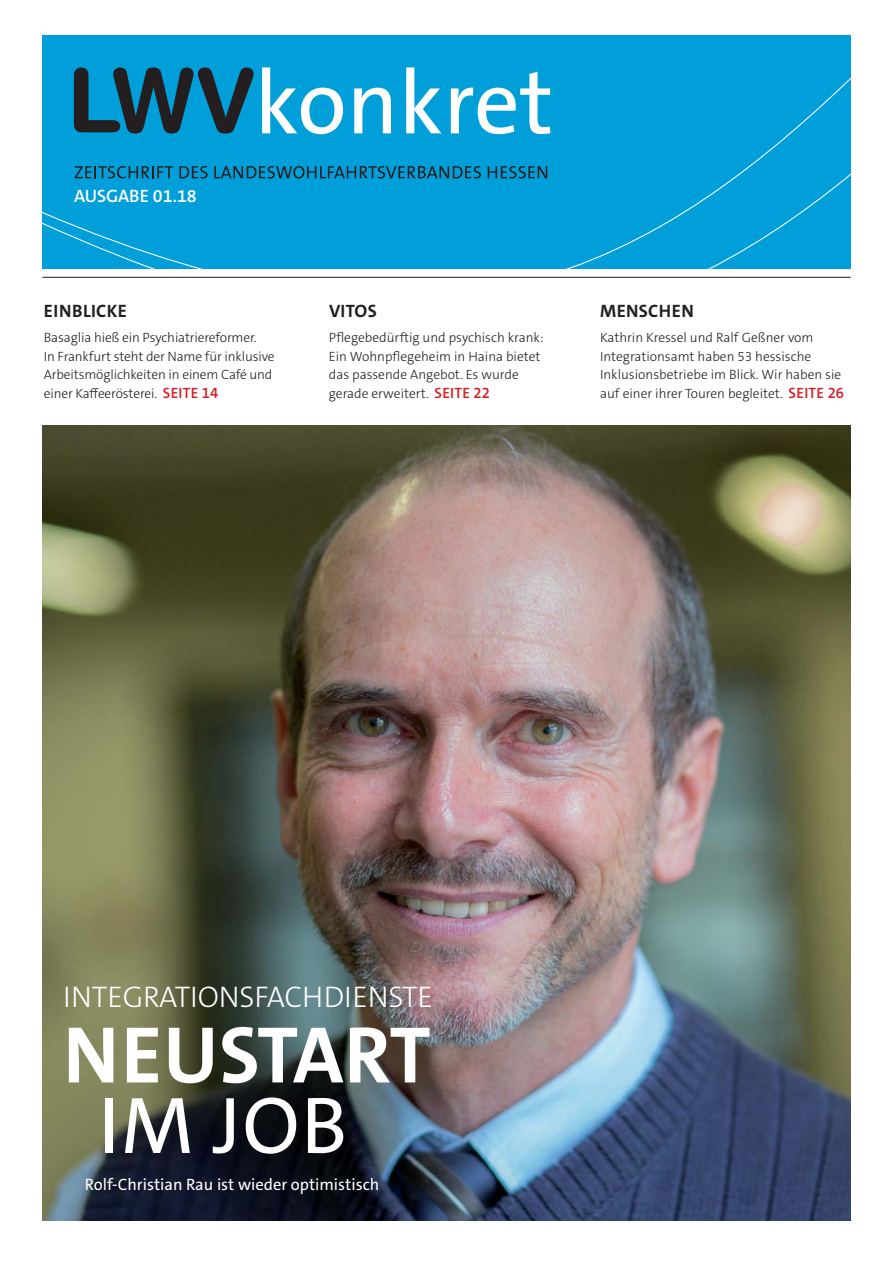
<style>
.page{position:relative;width:893px;height:1263px;background:#fff}
.page>*{position:absolute;margin:0;border:0;box-sizing:border-box;transform-origin:0 0}
.t1{font:700 81px "The Sans C5";letter-spacing:.01em;color:#fff}
.t2{font:81px "The Sans C5";color:#fff}
.t3{font:300 30px "The Sans C5";letter-spacing:-.005em;color:#fff}
.t4{font:700 18px "The Sans C5";letter-spacing:.02em;color:#231f20}
.t5{font:600 18px "The Sans C5";color:#fff}
.t6{font:16.5px "The Sans C5";color:#fff}
.t7{font:300 13.5px/18.8px "The Sans C5";color:#231f20}
.s1{font-weight:600;font-size:15px;color:#d71920}
</style>
<div class="page">
<img style="left:42px;top:425px;width:808px;height:795px">
<div style="left:42px;top:36px;width:808px;height:233px;background:#009fda"></div>
<svg style="left:42px;top:74px;width:808px;height:195px"></svg>
<svg style="left:74px;top:67px;width:180px;height:67px"></svg>
<svg style="left:262px;top:67px;width:288px;height:67px"></svg>
<svg style="left:75px;top:166px;width:98px;height:12px"></svg>
<svg style="left:179px;top:166px;width:29px;height:12px"></svg>
<svg style="left:214px;top:166px;width:267px;height:13px"></svg>
<svg style="left:488px;top:166px;width:59px;height:12px"></svg>
<hr style="left:42px;top:277px;width:809px;height:1px;background:#231f20">
<h3 class="t5" style="left:74px;top:189px;width:124px">AUSGABE 01.18</h3>
<h3 class="t4" style="left:44px;top:304px;width:85px">EINBLICKE</h3>
<p class="t7" style="left:44px;top:329px;width:232px">Basaglia hieß ein Psychiatriereformer.<br>In Frankfurt steht der Name für inklusive Arbeitsmöglichkeiten in einem Café und einer Kaffeerösterei. <span class="s1">SEITE 14</span></p>
<h3 class="t4" style="left:329px;top:304px;width:49px">VITOS</h3>
<p class="t7" style="left:329px;top:329px;width:216px">Pflegebedürftig und psychisch krank:<br>Ein Wohnpflegeheim in Haina bietet das passende Angebot. Es wurde gerade erweitert. <span class="s1">SEITE 22</span></p>
<h3 class="t4" style="left:600px;top:304px;width:95px">MENSCHEN</h3>
<p class="t7" style="left:600px;top:329px;width:246px">Kathrin Kressel und Ralf Geßner vom Integrationsamt haben 53 hessische Inklusionsbetriebe im Blick. Wir haben sie auf einer ihrer Touren begleitet. <span class="s1">SEITE 26</span></p>
<h2 class="t3" style="left:63px;top:985px;width:371px">INTEGRATIONSFACHDIENSTE</h2>
<h1 class="t1" style="left:63px;top:1023px;width:369px">NEUSTART</h1>
<h1 class="t2" style="left:98px;top:1094px;width:250px">IM JOB</h1>
<p class="t6" style="left:85px;top:1178px;width:296px">Rolf-Christian Rau ist wieder optimistisch</p>
</div>
